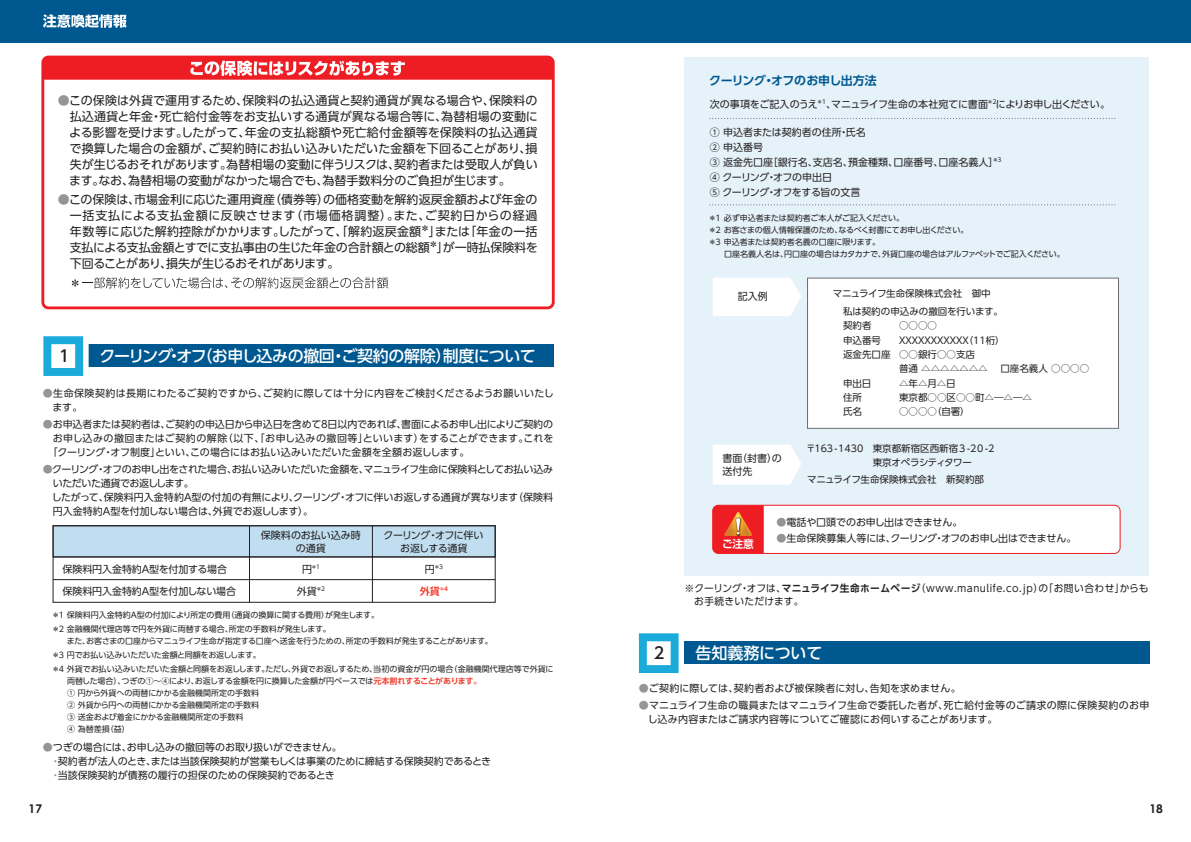
<style>
.page{position:relative;width:1191px;height:842px;background:#fff}
.page>*{position:absolute;margin:0;border:0;box-sizing:border-box;transform-origin:0 0}
.t1{font:500 16px "UD Shin Go Pro";letter-spacing:-.025em;color:#fff}
.t2{font:500 16px "UD Shin Go Pro";letter-spacing:-.005em;color:#fff}
.t3{font:500 16px "UD Shin Go Pro";color:#231f20}
.t4{font:12px/16px "UD Shin Go Pro";letter-spacing:-.01em;color:#231f20;text-align:justify}
.t5{font:700 12px "UD Shin Go Pro De";letter-spacing:-.035em;color:#005890}
.t6{font:700 12px "Century Gothic";color:#231f20}
.t7{font:700 10.8px "Shin Go Pro De";color:#fff}
.t8{font:10px/14px "UD Shin Go Pro";letter-spacing:-.005em;color:#231f20}
.t9{font:10px/14px "UD Shin Go Pro";letter-spacing:-.03em;color:#231f20}
.t10{font:10px/14px "UD Shin Go Pro";letter-spacing:.015em;color:#231f20}
.t11{font:10px/14px "UD Shin Go Pro";letter-spacing:.02em;color:#231f20}
.t12{font:10px/13px "UD Shin Go Pro";letter-spacing:.04em;color:#231f20}
.t13{font:10px/13px "UD Shin Go Pro";letter-spacing:-.05em;color:#231f20;text-align:center}
.t14{font:10px "UD Shin Go Pro";letter-spacing:-.065em;color:#231f20}
.t15{font:700 10px "UD Shin Go Pro De";color:#ef3e2e}
.t16{font:9.5px/18px "UD Shin Go Pro";color:#231f20}
.t17{font:8px/12px "UD Shin Go Pro";letter-spacing:-.005em;color:#231f20}
.t18{font:6px "UD Shin Go Pro";color:#231f20}
.t19{font:5.8px "UD Shin Go Pro";color:#231f20}
.s1{color:#939598}
.s2{font-size:10px}
.s3{font-family:"UD Shin Go Pro De";font-weight:700;color:#ef3e2e}
.s4{font-family:"Shin M Go Pro";color:#939598}
.s5{font-family:"UD Shin Go Pro De";font-weight:700}
</style>
<div class="page">
<div style="left:41px;top:56px;width:513px;height:253px;border:3px solid #ee1d23;border-radius:6px"></div>
<div style="left:53px;top:526px;width:442px;height:31px;background:#c0deef"></div>
<div style="left:53px;top:526px;width:442px;height:31px;border:1px solid #231f20"></div>
<div style="left:0;top:0;width:595px;height:43px;background:#005890"></div>
<svg style="left:43px;top:14px;width:84px;height:14px"></svg>
<svg style="left:43px;top:57px;width:510px;height:23px;background:#f03e43"></svg>
<svg style="left:72px;top:277px;width:316px;height:12px"></svg>
<div style="left:72px;top:344px;width:482px;height:23px;background:#005890"></div>
<div style="left:38px;top:331px;width:50px;height:50px;border:11px solid #fff"></div>
<svg style="left:43px;top:336px;width:40px;height:40px"></svg>
<div style="left:53px;top:525px;width:442px;height:77px;border:1px solid #231f20"></div>
<hr style="left:53px;top:557px;width:442px;height:1px;background:#231f20">
<hr style="left:53px;top:579px;width:442px;height:1px;background:#231f20">
<hr style="left:249px;top:526px;width:1px;height:76px;background:#231f20">
<hr style="left:372px;top:526px;width:1px;height:76px;background:#231f20">
<div style="left:595px;top:0;width:596px;height:43px;background:#005890"></div>
<div style="left:667px;top:641px;width:482px;height:23px;background:#005890"></div>
<div style="left:633px;top:628px;width:51px;height:50px;border:11px solid #fff"></div>
<svg style="left:639px;top:633px;width:39px;height:40px"></svg>
<div style="left:684px;top:57px;width:464px;height:519px;background:#e5f2f9"></div>
<div style="left:807px;top:278px;width:311px;height:150px;background:#fff"></div>
<div style="left:807px;top:278px;width:311px;height:150px;border:1px solid #6c6d70"></div>
<div style="left:713px;top:278px;width:88px;height:38px;background:#fff"></div>
<div style="left:713px;top:445px;width:88px;height:39px;background:#fff"></div>
<svg style="left:709px;top:118px;width:407px;height:1px"></svg>
<svg style="left:709px;top:204px;width:407px;height:1px"></svg>
<div style="left:712px;top:505px;width:408px;height:48px;background:#fff;border-radius:6px"></div>
<svg style="left:713px;top:506px;width:50px;height:46px;background:#ea3227"></svg>
<div style="left:712px;top:505px;width:408px;height:49px;border:1px solid #ee1d23;border-radius:6px"></div>
<p class="t4" style="left:69px;top:92px;width:470px;text-indent:-12px"><span class="s1">●</span>この保険は外貨で運用するため、保険料の払込通貨と契約通貨が異なる場合や、保険料の払込通貨と年金・死亡給付金等をお支払いする通貨が異なる場合等に、為替相場の変動による影響を受けます。したがって、年金の支払総額や死亡給付金額等を保険料の払込通貨で換算した場合の金額が、ご契約時にお払い込みいただいた金額を下回ることがあり、損失が生じるおそれがあります。為替相場の変動に伴うリスクは、契約者または受取人が負います。なお、為替相場の変動がなかった場合でも、為替手数料分のご負担が生じます。</p>
<h2 class="t4" style="left:70px;top:191px;width:470px;text-indent:-12px"><span class="s1">●</span>この保険は、市場金利に応じた運用資産（債券等）の価格変動を解約返戻金額および年金の一括支払による支払金額に反映させます（市場価格調整）。また、ご契約日からの経過年数等に応じた解約控除がかかります。したがって、「解約返戻金額<sup>＊</sup>」または「年金の一括支払による支払金額とすでに支払事由の生じた年金の合計額との総額<sup>＊</sup>」が一時払保険料を下回ることがあり、損失が生じるおそれがあります。</h2>
<h1 class="t3" style="left:59px;top:343px;width:12px">1</h1>
<h1 class="t1" style="left:99px;top:343px;width:438px">クーリング・オフ（お申し込みの撤回・ご契約の解除）制度について</h1>
<p class="t10" style="left:52px;top:386px;width:503px;text-indent:-10px"><span class="s1">●</span>生命保険契約は長期にわたるご契約ですから、ご契約に際しては十分に内容をご検討くださるようお願いいたします。</p>
<p class="t8" style="left:43px;top:417px;width:512px"><span class="s1">●</span>お申込者または契約者は、ご契約の申込日から申込日を含めて8日以内であれば、書面によるお申し出によりご契約の</p>
<p class="t10" style="left:53px;top:431px;width:502px">お申し込みの撤回またはご契約の解除（以下、「お申し込みの撤回等」といいます）をすることができます。これを</p>
<p class="t8" style="left:48px;top:445px;width:423px">「クーリング・オフ制度」といい、この場合にはお払い込みいただいた金額を全額お返しします。</p>
<p class="t9" style="left:52px;top:462px;width:503px;text-indent:-9px"><span class="s1">●</span>クーリング・オフのお申し出をされた場合、お払い込みいただいた金額を、マニュライフ生命に保険料としてお払い込みいただいた通貨でお返しします。<br>したがって、保険料円入金特約A型の付加の有無により、クーリング・オフに伴いお返しする通貨が異なります（保険料円入金特約A型を付加しない場合は、外貨でお返しします）。</p>
<p class="t8" style="left:63px;top:561px;width:166px">保険料円入金特約A型を付加する場合</p>
<p class="t8" style="left:63px;top:583px;width:175px">保険料円入金特約A型を付加しない場合</p>
<p class="t8" style="left:261px;top:528px;width:101px;line-height:13px;text-align:center">保険料のお払い込み時の通貨</p>
<p class="t19" style="left:302px;top:562px;width:20px"><span class="s2">円</span>＊１</p>
<p class="t8" style="left:297px;top:583px;width:30px">外貨<sup>＊2</sup></p>
<p class="t13" style="left:383px;top:528px;width:101px">クーリング・オフに伴いお返しする通貨</p>
<p class="t19" style="left:425px;top:562px;width:20px"><span class="s2">円</span>＊3</p>
<p class="t15" style="left:420px;top:583px;width:30px">外貨<sup>＊4</sup></p>
<p class="t17" style="left:52px;top:608px;width:329px;line-height:14px">＊1 保険料円入金特約A型の付加により所定の費用（通貨の換算に関する費用）が発生します。＊2 金融機関代理店等で円を外貨に両替する場合、所定の手数料が発生します。</p>
<p class="t17" style="left:52px;top:634px;width:503px;line-height:14px;text-indent:15px">また、お客さまの口座からマニュライフ生命が指定する口座へ送金を行うための、所定の手数料が発生することがあります。<br>＊3 円でお払い込みいただいた金額と同額をお返しします。<br>＊4 外貨でお払い込みいただいた金額と同額をお返しします。ただし、外貨でお返しするため、当初の資金が円の場合（金融機関代理店等で外貨に</p>
<p class="t17" style="left:67px;top:675px;width:416px">両替した場合）、つぎの①～④により、お返しする金額を円に換算した金額が円ベースでは<span class="s3">元本割れすることがあります。<br></span>① 円から外貨への両替にかかる金融機関所定の手数料<br>② 外貨から円への両替にかかる金融機関所定の手数料<br>③ 送金および着金にかかる金融機関所定の手数料<br>④ 為替差損（益）</p>
<p class="t8" style="left:50px;top:740px;width:442px;text-indent:-8px"><span class="s1">●</span>つぎの場合には、お申し込みの撤回等のお取り扱いができません。<br><span class="s1">・</span>契約者が法人のとき、または当該保険契約が営業もしくは事業のために締結する保険契約であるとき<span class="s1">・</span>当該保険契約が債務の履行の担保のための保険契約であるとき</p>
<h2 class="t6" style="left:29px;top:801px;width:15px">17</h2>
<h2 class="t5" style="left:709px;top:71px;width:169px">クーリング・オフのお申し出方法</h2>
<p class="t8" style="left:709px;top:97px;width:110px">次の事項をご記入のうえ</p>
<p class="t18" style="left:817px;top:97px;width:11px">＊1</p>
<p class="t8" style="left:826px;top:97px;width:163px">、マニュライフ生命の本社宛てに書面</p>
<p class="t18" style="left:987px;top:97px;width:12px">＊２</p>
<p class="t14" style="left:996px;top:96px;width:116px">によりお申し出ください。</p>
<p class="t8" style="left:709px;top:125px;width:290px;line-height:15px">① 申込者または契約者の住所・氏名<br>② 申込番号<br>③ 返金先口座［銀行名、支店名、預金種類、口座番号、口座名義人］</p>
<p class="t18" style="left:992px;top:155px;width:11px">＊3</p>
<p class="t13" style="left:709px;top:170px;width:152px;line-height:15px;text-align:left">④ クーリング・オフの申出日<br>⑤ クーリング・オフをする旨の文言</p>
<p class="t17" style="left:708px;top:212px;width:358px">＊１必ず申込者または契約者ご本人がご記入ください。<br>＊２お客さまの個人情報保護のため、なるべく封書にてお申し出ください。<br>＊３申込者または契約者名義の口座に限ります。<br>　　口座名義人名は、円口座の場合はカタカナで、外貨口座の場合はアルファベットでご記入ください。</p>
<p class="t8" style="left:738px;top:289px;width:31px">記入例</p>
<p class="t16" style="left:843px;top:284px;width:161px;text-indent:-10px">マニュライフ生命保険株式会社　御中<br>私は契約の申込みの撤回を行います。</p>
<p class="t16" style="left:843px;top:316px;width:30px">契約者</p>
<p class="t16" style="left:899px;top:316px;width:39px">○○○○</p>
<p class="t16" style="left:843px;top:331px;width:39px">申込番号</p>
<p class="t16" style="left:899px;top:331px;width:107px">XXXXXXXXXXX（11桁）</p>
<p class="t16" style="left:843px;top:345px;width:133px">返金先口座 ○○銀行○○支店</p>
<p class="t16" style="left:899px;top:359px;width:191px">普通 △△△△△△△　 口座名義人 ○○○○</p>
<p class="t16" style="left:843px;top:374px;width:30px">申出日</p>
<p class="t16" style="left:899px;top:374px;width:58px">△年△月△日</p>
<p class="t16" style="left:843px;top:388px;width:20px">住所</p>
<p class="t16" style="left:899px;top:388px;width:134px">東京都○○区○○町△―△―△</p>
<p class="t16" style="left:843px;top:402px;width:20px">氏名</p>
<p class="t16" style="left:899px;top:402px;width:72px">○○○○（自署）</p>
<p class="t8" style="left:722px;top:452px;width:61px;line-height:13px">書面（封書）の送付先</p>
<p class="t16" style="left:872px;top:440px;width:123px;line-height:14.5px;text-indent:-67px">〒163-1430 東京都新宿区西新宿3 -20 -2東京オペラシティタワー</p>
<p class="t16" style="left:807px;top:470px;width:178px">マニュライフ生命保険株式会社　新契約部</p>
<p class="t8" style="left:776px;top:515px;width:187px"><span class="s4">●</span>電話や口頭でのお申し出はできません。</p>
<p class="t9" style="left:776px;top:531px;width:301px"><span class="s4">●</span>生命保険募集人等には、クーリング・オフのお申し出はできません。</p>
<h3 class="t7" style="left:722px;top:535px;width:33px">ご注意</h3>
<p class="t12" style="left:694px;top:581px;width:456px;text-indent:-10px">※クーリング・オフは、<span class="s5">マニュライフ生命ホームページ</span>（www.manulife.co.jp）の「お問い合わせ」からもお手続きいただけます。</p>
<h1 class="t3" style="left:654px;top:640px;width:12px">2</h1>
<h1 class="t2" style="left:695px;top:640px;width:128px">告知義務について</h1>
<p class="t8" style="left:639px;top:681px;width:323px"><span class="s1">●</span>ご契約に際しては、契約者および被保険者に対し、告知を求めません。</p>
<p class="t11" style="left:648px;top:698px;width:503px;text-indent:-9px"><span class="s1">●</span>マニュライフ生命の職員またはマニュライフ生命で委託した者が、死亡給付金等のご請求の際に保険契約のお申し込み内容またはご請求内容等についてご確認にお伺いすることがあります。</p>
<h2 class="t6" style="left:1149px;top:801px;width:15px">18</h2>
</div>
